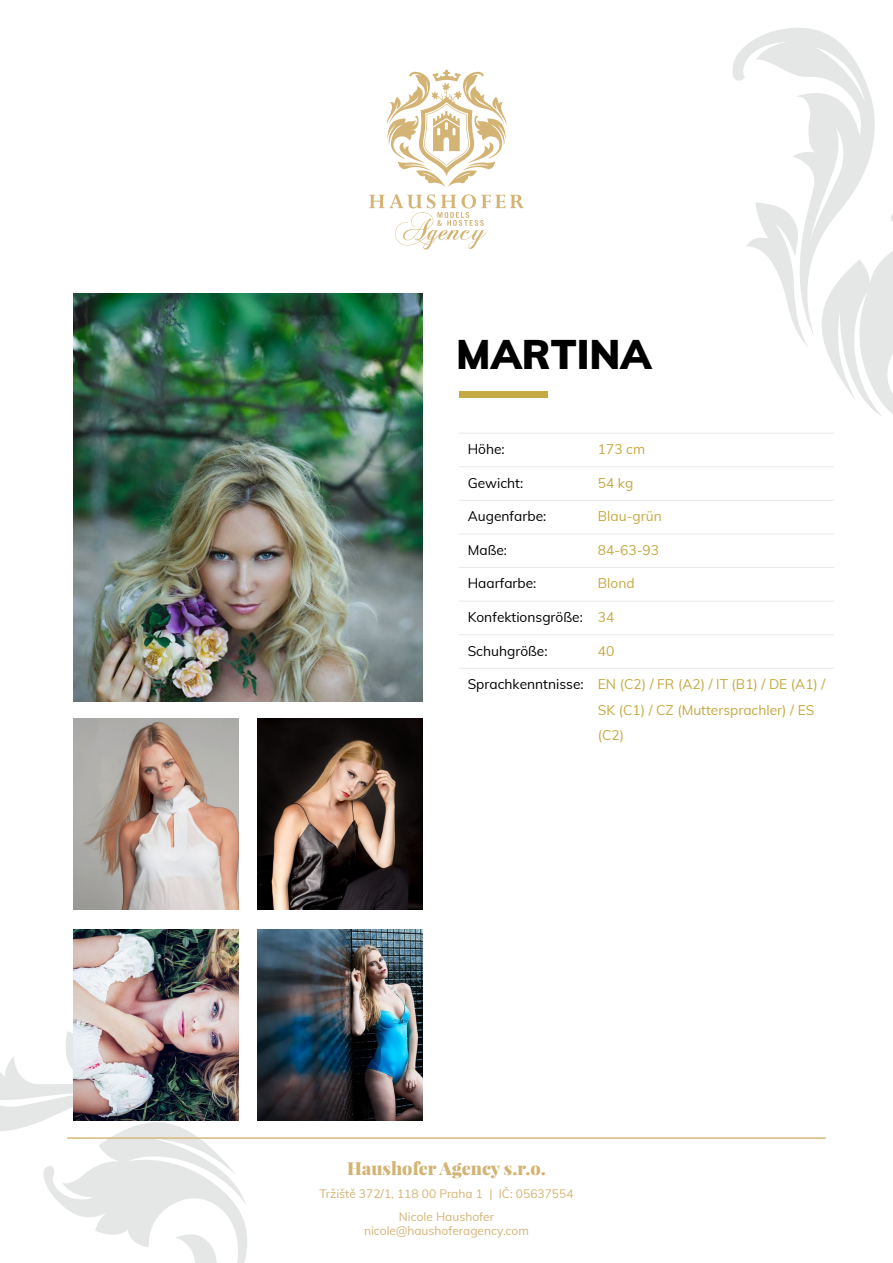
<style>
.page{position:relative;width:893px;height:1263px;background:#fff}
.page>*{position:absolute;margin:0;border:0;box-sizing:border-box;transform-origin:0 0}
.t1{font:900 40.5px "Muli";color:#000}
.t2{font:900 18px "Playfair Display";color:#d4b475}
.t3{font:13.8px/25.5px "Muli";color:#c5a942}
.t4{font:13.8px "Muli";color:#000}
.t5{font:12px/23px "Muli";color:#d4b475;text-align:center}
.s1{color:#c5a942}
.s2{color:#000}
</style>
<div class="page">
<svg style="left:386px;top:69px;width:121px;height:118px"></svg>
<svg style="left:369px;top:194px;width:155px;height:55px"></svg>
<svg style="left:732px;top:27px;width:161px;height:440px"></svg>
<svg style="left:0;top:968px;width:280px;height:295px"></svg>
<hr style="left:67px;top:1137px;width:759px;height:2px;background:#d7b979">
<div style="left:459px;top:391px;width:89px;height:7px;background:#c5a942"></div>
<hr style="left:459px;top:433px;width:374px;height:1px;background:#eaeaea">
<hr style="left:459px;top:466px;width:374px;height:1px;background:#eaeaea">
<hr style="left:459px;top:500px;width:374px;height:1px;background:#eaeaea">
<hr style="left:459px;top:533px;width:374px;height:1px;background:#eaeaea">
<hr style="left:459px;top:567px;width:374px;height:1px;background:#eaeaea">
<hr style="left:459px;top:601px;width:374px;height:1px;background:#eaeaea">
<hr style="left:459px;top:634px;width:374px;height:1px;background:#eaeaea">
<hr style="left:459px;top:668px;width:374px;height:1px;background:#eaeaea">
<img style="left:74px;top:293px;width:349px;height:409px">
<img style="left:74px;top:719px;width:165px;height:191px">
<img style="left:258px;top:719px;width:165px;height:191px">
<img style="left:74px;top:929px;width:165px;height:191px">
<img style="left:258px;top:929px;width:165px;height:191px">
<h1 class="t1" style="left:456px;top:329px;width:197px">MARTINA</h1>
<p class="t4" style="left:468px;top:440px;width:39px">Höhe:</p>
<p class="t3" style="left:598px;top:436px;width:49px">173 cm</p>
<p class="t4" style="left:468px;top:474px;width:57px">Gewicht:</p>
<p class="t3" style="left:598px;top:470px;width:37px">54 kg</p>
<p class="t4" style="left:468px;top:507px;width:80px">Augenfarbe:</p>
<p class="t3" style="left:598px;top:503px;width:65px">Blau-grün</p>
<p class="t4" style="left:468px;top:541px;width:41px">Maße:</p>
<p class="t3" style="left:598px;top:537px;width:63px">84-63-93</p>
<p class="t4" style="left:468px;top:574px;width:70px">Haarfarbe:</p>
<p class="t3" style="left:598px;top:570px;width:38px">Blond</p>
<p class="t4" style="left:468px;top:608px;width:148px">Konfektionsgröße: <span class="s1">34</span></p>
<p class="t4" style="left:468px;top:642px;width:81px">Schuhgröße:</p>
<p class="t3" style="left:598px;top:638px;width:18px">40</p>
<p class="t3" style="left:598px;top:671px;width:229px;text-indent:-130px"><span class="s2">Sprachkenntnisse:</span> EN (C2) / FR (A2) / IT (B1) / DE (A1) /<br>SK (C1) / CZ (Muttersprachler) / ES (C2)</p>
<h2 class="t2" style="left:347px;top:1156px;width:200px">Haushofer Agency s.r.o.</h2>
<p class="t5" style="left:319px;top:1181px;width:256px">Tržiště 372/1, 118 00 Praha 1 | IČ: 05637554<br>Nicole Haushofer</p>
<p class="t5" style="left:364px;top:1218px;width:166px">nicole@haushoferagency.com</p>
</div>
